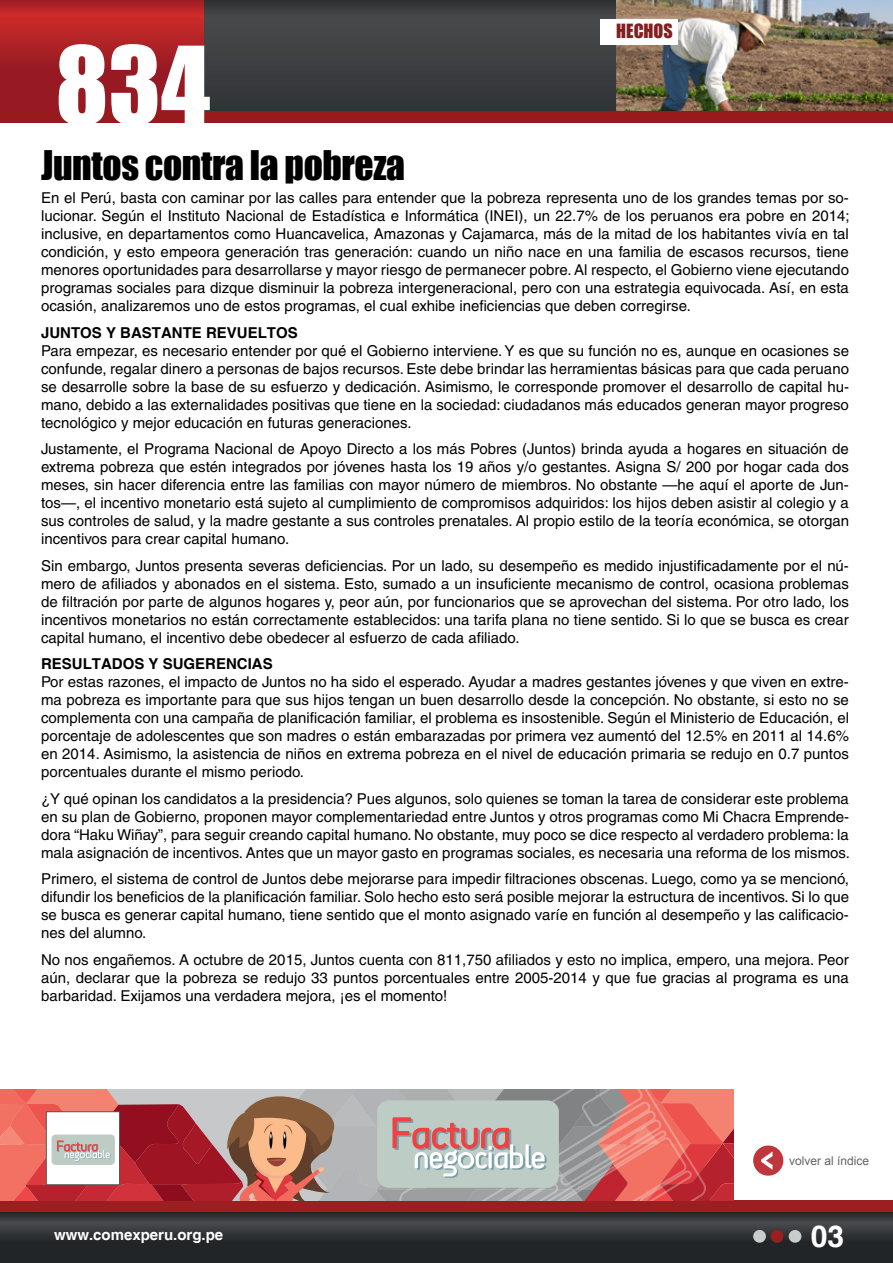
<style>
.page{position:relative;width:893px;height:1263px;background:#fff}
.page>*{position:absolute;margin:0;border:0;box-sizing:border-box;transform-origin:0 0}
.t1{font:99px "Impact";color:#fff}
.t2{font:37.5px "Impact";letter-spacing:-.01em;color:#000}
.t3{font:700 30px "Helvetica";color:#fff}
.t4{font:18px "Impact";color:#831f21}
.t5{font:15px/18px "Helvetica";color:#000;text-align:justify}
.t6{font:700 15px "Helvetica";color:#000}
.t7{font:700 15px "Helvetica";color:#fff}
.t8{font:12px "Arial";color:#636465}
</style>
<div class="page">
<div style="left:200px;top:0;width:693px;height:123px;background:#3c3e41"></div>
<img style="left:616px;top:0;width:277px;height:111px">
<svg style="left:0;top:1212px;width:893px;height:51px;background:#2c2f32"></svg>
<div style="left:0;top:1200px;width:893px;height:12px;background:#9b1f21"></div>
<div style="left:753px;top:1230px;width:13px;height:13px;background:#c9cccc;border-radius:50%"></div>
<div style="left:771px;top:1230px;width:12px;height:13px;background:#9b1f21;border-radius:50%"></div>
<div style="left:789px;top:1230px;width:12px;height:13px;background:#c9cccc;border-radius:50%"></div>
<div style="left:753px;top:1145px;width:30px;height:31px;background:#bf363d;border-radius:50%"></div>
<svg style="left:761px;top:1152px;width:11px;height:18px"></svg>
<svg style="left:0;top:0;width:203px;height:111px;background:#a71f25"></svg>
<div style="left:0;top:111px;width:893px;height:12px;background:#991a1c"></div>
<div style="left:600px;top:19px;width:78px;height:25px;background:#fff"></div>
<svg style="left:0;top:1089px;width:733px;height:111px;background:#c28986"></svg>
<h1 class="t1" style="left:55px;top:8px;width:156px">834</h1>
<h2 class="t2" style="left:41px;top:136px;width:366px">Juntos contra la pobreza</h2>
<p class="t4" style="left:616px;top:17px;width:58px">hechos</p>
<p class="t5" style="left:41px;top:189px;width:810px">En el Perú, basta con caminar por las calles para entender que la pobreza representa uno de los grandes temas por so&shy;lucionar. Según el Instituto Nacional de Estadística e Informática (INEI), un 22.7% de los peruanos era pobre en 2014; inclusive, en departamentos como Huancavelica, Amazonas y Cajamarca, más de la mitad de los habitantes vivía en tal condición, y esto empeora generación tras generación: cuando un niño nace en una familia de escasos recursos, tiene menores oportunidades para desarrollarse y mayor riesgo de permanecer pobre. Al respecto, el Gobierno viene ejecutando programas sociales para dizque disminuir la pobreza intergeneracional, pero con una estrategia equivocada. Así, en esta ocasión, analizaremos uno de estos programas, el cual exhibe ineficiencias que deben corregirse.</p>
<p class="t6" style="left:41px;top:323px;width:258px">JUNTOS Y BASTANTE REVUELTOS</p>
<p class="t5" style="left:41px;top:342px;width:809px">Para empezar, es necesario entender por qué el Gobierno interviene. Y es que su función no es, aunque en ocasiones se confunde, regalar dinero a personas de bajos recursos. Este debe brindar las herramientas básicas para que cada peruano se desarrolle sobre la base de su esfuerzo y dedicación. Asimismo, le corresponde promover el desarrollo de capital hu&shy;mano, debido a las externalidades positivas que tiene en la sociedad: ciudadanos más educados generan mayor progreso tecnológico y mejor educación en futuras generaciones.</p>
<p class="t5" style="left:41px;top:440px;width:809px">Justamente, el Programa Nacional de Apoyo Directo a los más Pobres (Juntos) brinda ayuda a hogares en situación de extrema pobreza que estén integrados por jóvenes hasta los 19 años y/o gestantes. Asigna S/ 200 por hogar cada dos meses, sin hacer diferencia entre las familias con mayor número de miembros. No obstante —he aquí el aporte de Jun&shy;tos—, el incentivo monetario está sujeto al cumplimiento de compromisos adquiridos: los hijos deben asistir al colegio y a sus controles de salud, y la madre gestante a sus controles prenatales. Al propio estilo de la teoría económica, se otorgan incentivos para crear capital humano.</p>
<p class="t5" style="left:41px;top:557px;width:809px">Sin embargo, Juntos presenta severas deficiencias. Por un lado, su desempeño es medido injustificadamente por el nú&shy;mero de afiliados y abonados en el sistema. Esto, sumado a un insuficiente mecanismo de control, ocasiona problemas de filtración por parte de algunos hogares y, peor aún, por funcionarios que se aprovechan del sistema. Por otro lado, los incentivos monetarios no están correctamente establecidos: una tarifa plana no tiene sentido. Si lo que se busca es crear capital humano, el incentivo debe obedecer al esfuerzo de cada afiliado.</p>
<p class="t6" style="left:41px;top:655px;width:233px">RESULTADOS Y SUGERENCIAS</p>
<p class="t5" style="left:41px;top:673px;width:809px">Por estas razones, el impacto de Juntos no ha sido el esperado. Ayudar a madres gestantes jóvenes y que viven en extre&shy;ma pobreza es importante para que sus hijos tengan un buen desarrollo desde la concepción. No obstante, si esto no se complementa con una campaña de planificación familiar, el problema es insostenible. Según el Ministerio de Educación, el porcentaje de adolescentes que son madres o están embarazadas por primera vez aumentó del 12.5% en 2011 al 14.6% en 2014. Asimismo, la asistencia de niños en extrema pobreza en el nivel de educación primaria se redujo en 0.7 puntos porcentuales durante el mismo periodo.</p>
<p class="t5" style="left:41px;top:790px;width:810px">¿Y qué opinan los candidatos a la presidencia? Pues algunos, solo quienes se toman la tarea de considerar este problema en su plan de Gobierno, proponen mayor complementariedad entre Juntos y otros programas como Mi Chacra Emprende&shy;dora “Haku Wiñay”, para seguir creando capital humano. No obstante, muy poco se dice respecto al verdadero problema: la mala asignación de incentivos. Antes que un mayor gasto en programas sociales, es necesaria una reforma de los mismos.</p>
<p class="t5" style="left:41px;top:870px;width:809px">Primero, el sistema de control de Juntos debe mejorarse para impedir filtraciones obscenas. Luego, como ya se mencionó, difundir los beneficios de la planificación familiar. Solo hecho esto será posible mejorar la estructura de incentivos. Si lo que se busca es generar capital humano, tiene sentido que el monto asignado varíe en función al desempeño y las calificacio&shy;nes del alumno.</p>
<p class="t5" style="left:41px;top:951px;width:809px">No nos engañemos. A octubre de 2015, Juntos cuenta con 811,750 afiliados y esto no implica, empero, una mejora. Peor aún, declarar que la pobreza se redujo 33 puntos porcentuales entre 2005-2014 y que fue gracias al programa es una barbaridad. Exijamos una verdadera mejora, ¡es el momento!</p>
<p class="t7" style="left:54px;top:1226px;width:171px">WWW.COMEXPERU.ORG.PE</p>
<p class="t8" style="left:789px;top:1153px;width:82px">volver al índice</p>
<h3 class="t3" style="left:811px;top:1218px;width:35px">03</h3>
</div>
